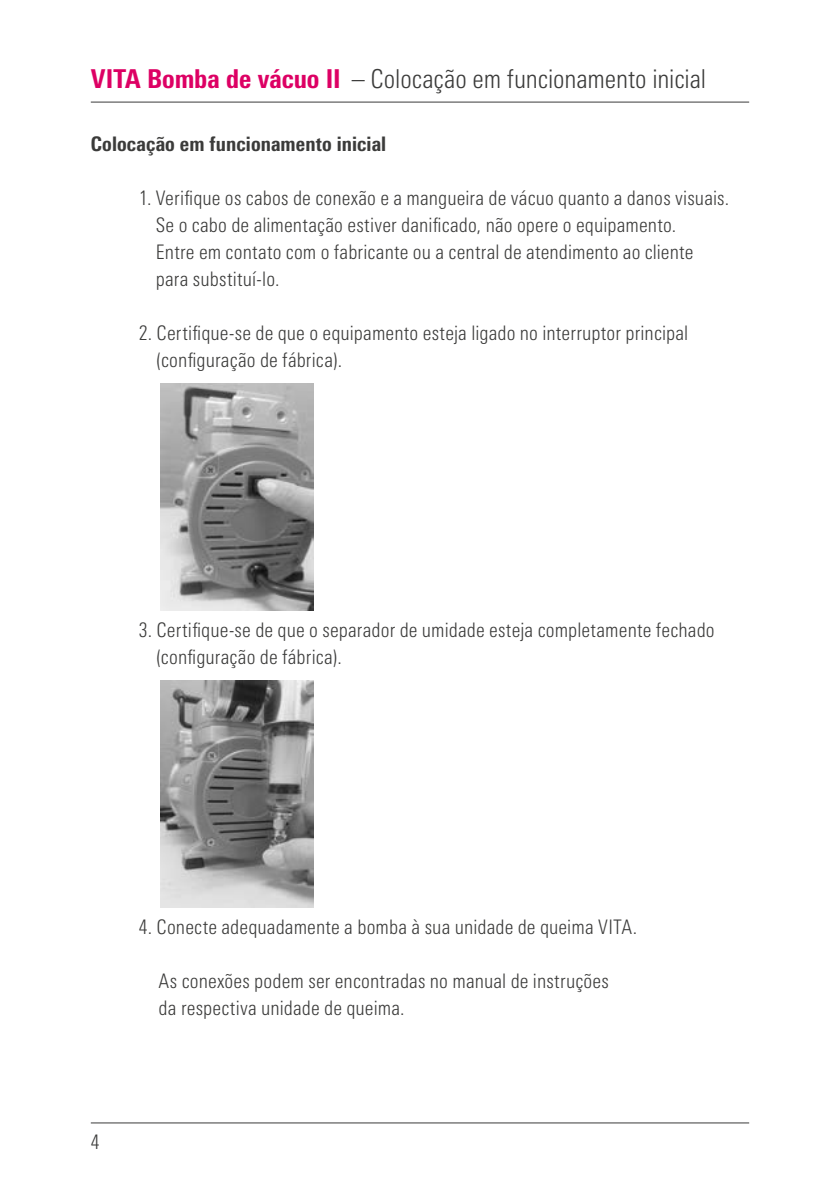
<style>
.page{position:relative;width:840px;height:1191px;background:#fff}
.page>*{position:absolute;margin:0;border:0;box-sizing:border-box;transform-origin:0 0}
.t1{font:300 condensed 26px "Univers Next Pro";letter-spacing:-.005em;color:#3b3b3a}
.t2{font:300 condensed 20px/27px "Univers Next Pro";letter-spacing:.005em;color:#3b3b3a}
.t3{font:800 condensed 20px "Univers Next Pro";letter-spacing:.005em;color:#3b3b3a}
.s1{font-weight:800;color:#dd0064}
</style>
<div class="page">
<hr style="left:91px;top:102px;width:657px;height:1px;background:#3b3b3a">
<hr style="left:91px;top:1122px;width:657px;height:1px;background:#3b3b3a">
<img style="left:161px;top:383px;width:153px;height:227px">
<img style="left:161px;top:680px;width:153px;height:227px">
<h1 class="t1" style="left:91px;top:63px;width:616px"><span class="s1">VITA Bomba de vácuo II</span> – Colocação em funcionamento inicial</h1>
<p class="t3" style="left:91px;top:132px;width:297px">Colocação em funcionamento inicial</p>
<p class="t2" style="left:156px;top:184px;width:574px;text-indent:-17px">1. Verifique os cabos de conexão e a mangueira de vácuo quanto a danos visuais.<br>Se o cabo de alimentação estiver danificado, não opere o equipamento.<br>Entre em contato com o fabricante ou a central de atendimento ao cliente para substituí-lo.</p>
<p class="t2" style="left:156px;top:319px;width:533px;text-indent:-18px">2. Certifique-se de que o equipamento esteja ligado no interruptor principal (configuração de fábrica).</p>
<p class="t2" style="left:156px;top:616px;width:559px;text-indent:-18px">3. Certifique-se de que o separador de umidade esteja completamente fechado (configuração de fábrica).</p>
<p class="t2" style="left:139px;top:913px;width:499px">4. Conecte adequadamente a bomba à sua unidade de queima VITA.</p>
<p class="t2" style="left:158px;top:967px;width:451px">As conexões podem ser encontradas no manual de instruções da respectiva unidade de queima.</p>
<p class="t2" style="left:91px;top:1128px;width:10px">4</p>
</div>
